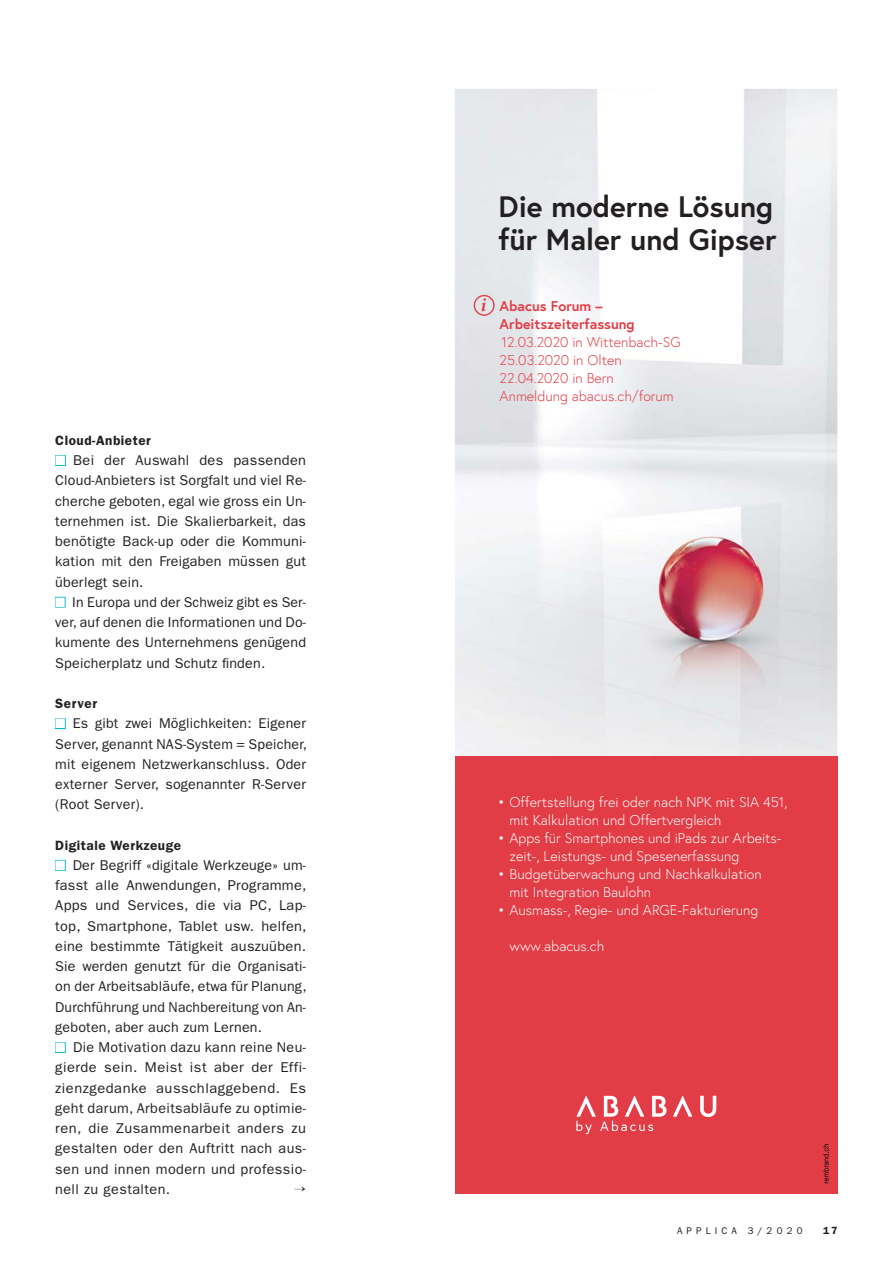
<style>
.page{position:relative;width:893px;height:1263px;background:#fff}
.page>*{position:absolute;margin:0;border:0;box-sizing:border-box;transform-origin:0 0}
.t1{font:700 29.55px/33.5px "Europa";color:#231f20}
.t2{font:14.25px/20.2px "ITC Franklin Gothic Std";letter-spacing:.015em;color:#231f20;text-align:justify}
.t3{font:300 14.1px/18px "Europa";color:#fff}
.t4{font:300 14.1px/18px "Europa";color:#e23c46}
.t5{font:700 14.1px/18px "Europa";color:#e23c46}
.t6{font:600 13.5px "ITC Franklin Gothic Std";letter-spacing:.04em;color:#231f20}
.t7{font:600 10.5px "ITC Franklin Gothic Std";color:#231f20}
.t8{font:9.75px "ITC Franklin Gothic Std";letter-spacing:.42em;color:#231f20}
.s1{color:#fff}
.s2{font-weight:400}
</style>
<div class="page">
<div style="left:55px;top:455px;width:11px;height:11px;border:2px solid #00b7ce"></div>
<div style="left:55px;top:597px;width:11px;height:11px;border:2px solid #00b7ce"></div>
<div style="left:55px;top:718px;width:11px;height:11px;border:2px solid #00b7ce"></div>
<div style="left:55px;top:860px;width:11px;height:11px;border:2px solid #00b7ce"></div>
<div style="left:55px;top:1042px;width:11px;height:11px;border:2px solid #00b7ce"></div>
<img style="left:455px;top:89px;width:382px;height:667px">
<div style="left:455px;top:756px;width:382px;height:438px;background:#e23c46"></div>
<svg style="left:576px;top:1095px;width:140px;height:39px"></svg>
<img style="left:643px;top:535px;width:134px;height:200px">
<div style="left:474px;top:295px;width:21px;height:21px;border:1px solid #df4249;border-radius:50%"></div>
<svg style="left:481px;top:298px;width:5px;height:13px"></svg>
<svg style="left:823px;top:1144px;width:5px;height:39px"></svg>
<p class="t6" style="left:55px;top:435px;width:97px">Cloud-Anbieter</p>
<p class="t2" style="left:55px;top:451px;width:252px"><span class="s1">■</span> Bei der Auswahl des passenden Cloud-Anbieters ist Sorgfalt und viel Re&shy;cherche geboten, egal wie gross ein Un&shy;ternehmen ist. Die Skalierbarkeit, das benötigte Back-up oder die Kommuni&shy;kation mit den Freigaben müssen gut überlegt sein.</p>
<p class="t2" style="left:55px;top:593px;width:252px"><span class="s1">■</span> In Europa und der Schweiz gibt es Ser&shy;ver, auf denen die Informationen und Do&shy;kumente des Unternehmens genügend Speicherplatz und Schutz finden.</p>
<p class="t6" style="left:55px;top:698px;width:43px">Server</p>
<p class="t2" style="left:55px;top:714px;width:253px"><span class="s1">■</span> Es gibt zwei Möglichkeiten: Eigener Server, genannt NAS-System = Speicher, mit eigenem Netzwerkanschluss. Oder externer Server, sogenannter R-Server (Root Server).</p>
<p class="t6" style="left:55px;top:840px;width:127px">Digitale Werkzeuge</p>
<p class="t2" style="left:55px;top:856px;width:253px"><span class="s1">■</span> Der Begriff «digitale Werkzeuge» um&shy;fasst alle Anwendungen, Programme, Apps und Services, die via PC, Lap&shy;top, Smartphone, Tablet usw. helfen, eine bestimmte Tätigkeit auszuüben.<br>Sie werden genutzt für die Organisati&shy;on der Arbeitsabläufe, etwa für Planung, Durchführung und Nachbereitung von An&shy;geboten, aber auch zum Lernen.</p>
<p class="t2" style="left:55px;top:1038px;width:252px"><span class="s1">■</span> Die Motivation dazu kann reine Neu&shy;gierde sein. Meist ist aber der Effi&shy;zienzgedanke ausschlag gebend. Es geht darum, Arbeits abläufe zu optimie&shy;ren, die Zusammenarbeit anders zu gestalten oder den Auftritt nach aus&shy;sen und innen modern und professio&shy;nell zu gestalten.</p>
<h1 class="t1" style="left:499px;top:193px;width:279px">Die moderne Lösung für Maler und Gipser</h1>
<p class="t5" style="left:500px;top:298px;width:137px">Abacus Forum –<br>Arbeitszeiterfassung</p>
<p class="t4" style="left:500px;top:334px;width:183px">12.03.2020 in Wittenbach-SG<br>25.03.2020 in Olten<br>22.04.2020 in Bern<br>Anmeldung abacus.ch/forum</p>
<p class="t3" style="left:509px;top:794px;width:279px;text-indent:-11px"><span class="s2">•</span> Offertstellung frei oder nach NPK mit SIA 451, mit Kalkulation und Offertvergleich</p>
<p class="t3" style="left:509px;top:830px;width:273px;text-indent:-11px"><span class="s2">•</span> Apps für Smartphones und iPads zur Arbeits&shy;zeit-, Leistungs- und Spesenerfassung</p>
<p class="t3" style="left:509px;top:866px;width:254px;text-indent:-11px"><span class="s2">•</span> Budgetüberwachung und Nachkalkulation mit Integration Baulohn</p>
<p class="t3" style="left:499px;top:903px;width:261px"><span class="s2">•</span> Ausmass-, Regie- und ARGE-Fakturierung</p>
<p class="t3" style="left:509px;top:939px;width:96px">www.abacus.ch</p>
<p class="t8" style="left:677px;top:1227px;width:127px">APPLICA 3/2020</p>
<p class="t7" style="left:823px;top:1227px;width:16px">17</p>
</div>
